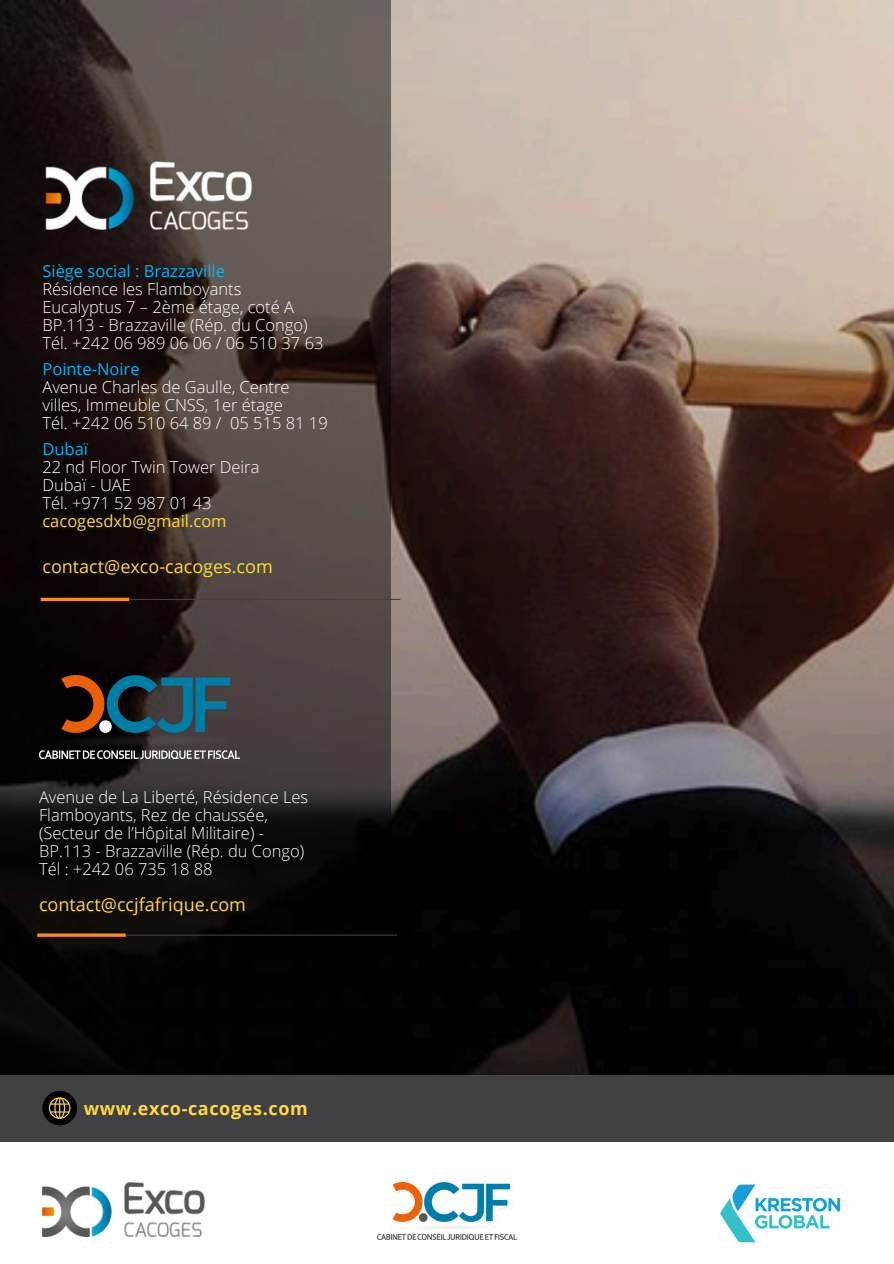
<style>
.page{position:relative;width:894px;height:1264px;background:#fff}
.page>*{position:absolute;margin:0;border:0;box-sizing:border-box;transform-origin:0 0}
.t1{font:18px "Open Sans";color:#ffd93f}
.t2{font:700 18px "Open Sans";letter-spacing:.035em;color:#ffd93f}
.t3{font:300 16.5px/18px "Open Sans";color:#fff}
.t4{font:16.5px "Open Sans";color:#00b5f8}
.t5{font:16.5px "Open Sans";color:#ffd93f}
</style>
<div class="page">
<img style="left:0;top:0;width:893px;height:1075px">
<div style="left:0;top:1075px;width:893px;height:66px;background:#414042"></div>
<img style="left:720px;top:1184px;width:121px;height:59px">
<img style="left:42px;top:1182px;width:162px;height:54px">
<img style="left:378px;top:1182px;width:138px;height:57px">
<svg style="left:0;top:0;width:390px;height:1074px;background:#2e2725"></svg>
<img style="left:39px;top:675px;width:200px;height:84px">
<img style="left:37px;top:155px;width:223px;height:82px">
<hr style="left:42px;top:599px;width:358px;height:1px;background:#414042">
<svg style="left:41px;top:597px;width:88px;height:4px"></svg>
<hr style="left:39px;top:934px;width:358px;height:1px;background:#414042">
<hr style="left:37px;top:933px;width:89px;height:3px;background:#f68b1e">
<svg style="left:42px;top:1091px;width:35px;height:34px"></svg>
<p class="t4" style="left:42px;top:259px;width:184px">Siège social : Brazzaville</p>
<p class="t3" style="left:42px;top:280px;width:200px">Résidence les Flamboyants</p>
<p class="t3" style="left:42px;top:298px;width:253px">Eucalyptus 7 – 2ème étage, coté A</p>
<p class="t3" style="left:42px;top:316px;width:267px">BP.113 - Brazzaville (Rép. du Congo)</p>
<p class="t3" style="left:42px;top:334px;width:282px">Tél. +242 06 989 06 06 / 06 510 37 63</p>
<p class="t4" style="left:42px;top:357px;width:99px">Pointe-Noire</p>
<p class="t3" style="left:42px;top:377px;width:249px">Avenue Charles de Gaulle, Centre villes, Immeuble CNSS, 1er étage</p>
<p class="t3" style="left:42px;top:413px;width:287px">Tél. +242 06 510 64 89 / 05 515 81 19</p>
<p class="t4" style="left:42px;top:437px;width:47px">Dubaï</p>
<p class="t3" style="left:42px;top:457px;width:218px">22 nd Floor Twin Tower Deira</p>
<p class="t3" style="left:42px;top:475px;width:90px">Dubaï - UAE</p>
<p class="t3" style="left:42px;top:493px;width:171px">Tél. +971 52 987 01 43</p>
<p class="t5" style="left:42px;top:509px;width:186px">cacogesdxb@gmail.com</p>
<p class="t1" style="left:42px;top:554px;width:232px">contact@exco-cacoges.com</p>
<p class="t3" style="left:39px;top:787px;width:270px">Avenue de La Liberté, Résidence Les</p>
<p class="t3" style="left:39px;top:805px;width:230px">Flamboyants, Rez de chaussée,</p>
<p class="t3" style="left:39px;top:823px;width:226px">(Secteur de l’Hôpital Militaire) -</p>
<p class="t3" style="left:39px;top:841px;width:267px">BP.113 - Brazzaville (Rép. du Congo)</p>
<p class="t3" style="left:39px;top:859px;width:175px">Tél : +242 06 735 18 88</p>
<p class="t1" style="left:39px;top:891px;width:208px">contact@ccjfafrique.com</p>
<p class="t2" style="left:84px;top:1095px;width:225px">www.exco-cacoges.com</p>
</div>
